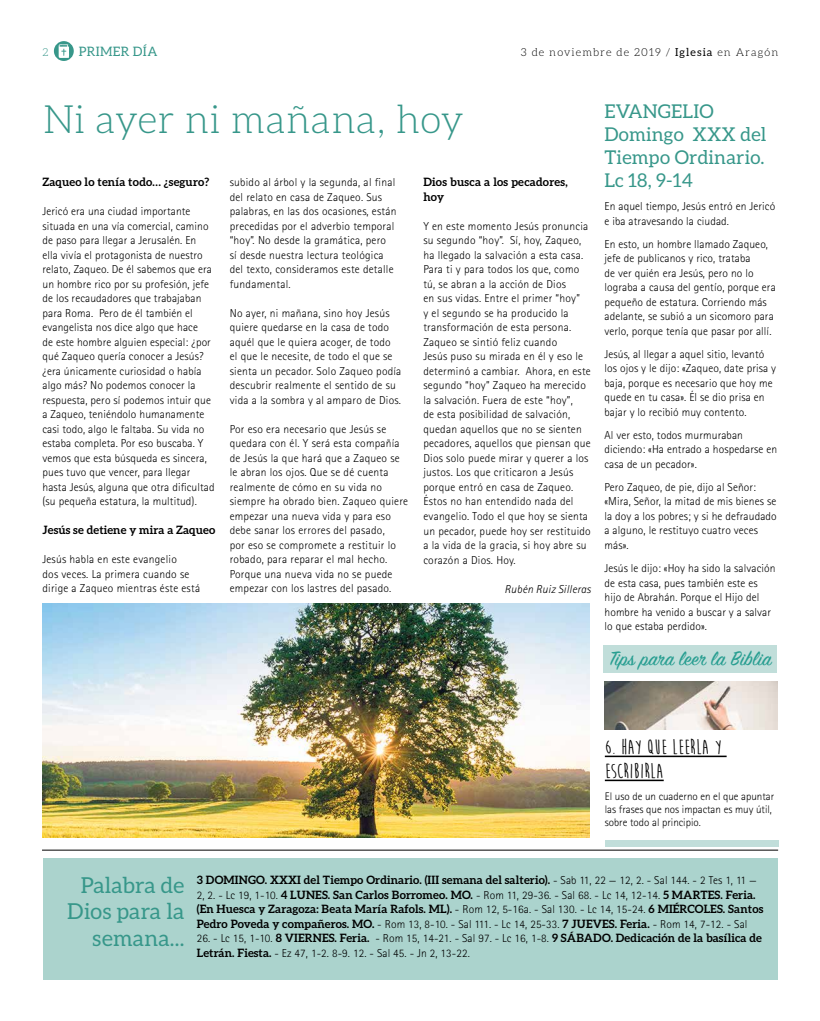
<style>
.page{position:relative;width:820px;height:1021px;background:#fff}
.page>*{position:absolute;margin:0;border:0;box-sizing:border-box;transform-origin:0 0}
.t1{font:300 39px "Aleo";letter-spacing:.01em;color:#37978a}
.t2{font:22px/26.4px "Aleo";letter-spacing:.01em;color:#37978a;text-align:right}
.t3{font:22px "Sign Painter House Script";letter-spacing:.01em;color:#289e91}
.t4{font:700 21px/24px "Moon Flower";color:#000}
.t5{font:19px/23px "Aleo";letter-spacing:.01em;color:#37978a}
.t6{font:13px "Aleo";letter-spacing:.025em;color:#37978a}
.t7{font:300 11.5px/14.5px "Rotis Sans Serif";letter-spacing:.02em;color:#000}
.t8{font:700 11.5px/14.5px "Aleo";letter-spacing:.01em;color:#000}
.t9{font:italic 300 11.5px "Rotis Sans Serif";letter-spacing:.02em;color:#000}
.t10{font:300 11px/13px "Rotis Sans Serif";color:#000}
.t11{font:300 11px "Aleo";letter-spacing:.1em;color:#000}
.t12{font:300 11px "Aleo";color:#37978a}
.s1{font-weight:400}
.s2{font-family:"Rotis Sans Serif";font-weight:300}
.s3{font-family:"Aleo";font-weight:700}
</style>
<div class="page">
<svg style="left:54px;top:41px;width:20px;height:20px"></svg>
<div style="left:43px;top:858px;width:734px;height:121px;background:#abd3cd"></div>
<hr style="left:42px;top:849px;width:735px;height:1px;background:#000">
<img style="left:43px;top:603px;width:546px;height:234px">
<div style="left:603px;top:646px;width:173px;height:27px;background:#c1deda"></div>
<hr style="left:604px;top:755px;width:122px;height:2px;background:#000">
<hr style="left:604px;top:779px;width:59px;height:2px;background:#000">
<div style="left:605px;top:840px;width:173px;height:6px;background:#c1deda"></div>
<img style="left:604px;top:682px;width:172px;height:47px">
<p class="t12" style="left:43px;top:46px;width:7px">2</p>
<p class="t6" style="left:79px;top:44px;width:80px">PRIMER DÍA</p>
<p class="t11" style="left:520px;top:46px;width:259px">3 de noviembre de 2019 / <span class="s1">Iglesia</span> en Aragón</p>
<h1 class="t1" style="left:43px;top:98px;width:422px">Ni ayer ni mañana, hoy</h1>
<p class="t8" style="left:42px;top:174px;width:168px">Zaqueo lo tenía todo… ¿seguro?</p>
<p class="t7" style="left:42px;top:204px;width:174px">Jericó era una ciudad importante situada en una vía comercial, camino de paso para llegar a Jerusalén. En ella vivía el protagonista de nuestro relato, Zaqueo. De él sabemos que era un hombre rico por su profesión, jefe de los recaudadores que trabajaban para Roma. Pero de él también el evangelista nos dice algo que hace<br>de este hombre alguien especial: ¿por qué Zaqueo quería conocer a Jesús? ¿era únicamente curiosidad o había algo más? No podemos conocer la respuesta, pero sí podemos intuir que a Zaqueo, teniéndolo humanamente casi todo, algo le faltaba. Su vida no estaba completa. Por eso buscaba. Y vemos que esta búsqueda es sincera, pues tuvo que vencer, para llegar hasta Jesús, alguna que otra dificultad (su pequeña estatura, la multitud).</p>
<p class="t8" style="left:42px;top:523px;width:174px">Jesús se detiene y mira a Zaqueo</p>
<p class="t7" style="left:42px;top:552px;width:159px">Jesús habla en este evangelio<br>dos veces. La primera cuando se dirige a Zaqueo mientras éste está</p>
<p class="t8" style="left:423px;top:175px;width:146px">Dios busca a los pecadores, hoy</p>
<p class="t7" style="left:423px;top:219px;width:169px">Y en este momento Jesús pronuncia su segundo “hoy”. Sí, hoy, Zaqueo, ha llegado la salvación a esta casa.<br>Para ti y para todos los que, como tú, se abran a la acción de Dios<br>en sus vidas. Entre el primer “hoy”<br>y el segundo se ha producido la transformación de esta persona.<br>Zaqueo se sintió feliz cuando<br>Jesús puso su mirada en él y eso le determinó a cambiar. Ahora, en este segundo “hoy” Zaqueo ha merecido la salvación. Fuera de este “hoy”,<br>de esta posibilidad de salvación, quedan aquellos que no se sienten pecadores, aquellos que piensan que<br>Dios solo puede mirar y querer a los justos. Los que criticaron a Jesús porque entró en casa de Zaqueo.<br>Éstos no han entendido nada del evangelio. Todo el que hoy se sienta un pecador, puede hoy ser restituido a la vida de la gracia, si hoy abre su corazón a Dios. Hoy.</p>
<p class="t9" style="left:504px;top:582px;width:88px">Rubén Ruiz Silleras</p>
<p class="t7" style="left:230px;top:175px;width:168px">subido al árbol y la segunda, al final del relato en casa de Zaqueo. Sus palabras, en las dos ocasiones, están precedidas por el adverbio temporal “hoy”. No desde la gramática, pero<br>sí desde nuestra lectura teológica del texto, consideramos este detalle fundamental.</p>
<p class="t7" style="left:230px;top:306px;width:173px">No ayer, ni mañana, sino hoy Jesús quiere quedarse en la casa de todo aquél que le quiera acoger, de todo<br>el que le necesite, de todo el que se sienta un pecador. Solo Zaqueo podía descubrir realmente el sentido de su vida a la sombra y al amparo de Dios.</p>
<p class="t7" style="left:230px;top:422px;width:180px">Por eso era necesario que Jesús se quedara con él. Y será esta compañía de Jesús la que hará que a Zaqueo se le abran los ojos. Que se dé cuenta realmente de cómo en su vida no siempre ha obrado bien. Zaqueo quiere empezar una nueva vida y para eso debe sanar los errores del pasado,<br>por eso se compromete a restituir lo robado, para reparar el mal hecho.<br>Porque una nueva vida no se puede empezar con los lastres del pasado.</p>
<h3 class="t5" style="left:604px;top:100px;width:163px">EVANGELIO<br>Domingo XXX del<br>Tiempo Ordinario.<br>Lc 18, 9-14</h3>
<p class="t7" style="left:604px;top:199px;width:172px">En aquel tiempo, Jesús entró en Jericó e iba atravesando la ciudad.</p>
<p class="t7" style="left:604px;top:237px;width:173px">En esto, un hombre llamado Zaqueo, jefe de publicanos y rico, trataba<br>de ver quién era Jesús, pero no lo lograba a causa del gentío, porque era pequeño de estatura. Corriendo más adelante, se subió a un sicomoro para verlo, porque tenía que pasar por allí.</p>
<p class="t7" style="left:604px;top:347px;width:173px">Jesús, al llegar a aquel sitio, levantó los ojos y le dijo: «Zaqueo, date prisa y baja, porque es necesario que hoy me quede en tu casa». Él se dio prisa en bajar y lo recibió muy contento.</p>
<p class="t7" style="left:604px;top:428px;width:174px">Al ver esto, todos murmuraban diciendo: «Ha entrado a hospedarse en casa de un pecador».</p>
<p class="t7" style="left:604px;top:480px;width:174px">Pero Zaqueo, de pie, dijo al Señor: «Mira, Señor, la mitad de mis bienes se la doy a los pobres; y si he defraudado a alguno, le restituyo cuatro veces más».</p>
<p class="t7" style="left:604px;top:561px;width:172px">Jesús le dijo: «Hoy ha sido la salvación de esta casa, pues también este es hijo de Abrahán. Porque el Hijo del hombre ha venido a buscar y a salvar lo que estaba perdido».</p>
<h2 class="t3" style="left:609px;top:645px;width:164px">Tips para leer la Biblia</h2>
<h3 class="t4" style="left:604px;top:735px;width:118px">6. HAY QUE LEERLA Y<br>ESCRIBIRLA</h3>
<p class="t10" style="left:604px;top:789px;width:171px">El uso de un cuaderno en el que apuntar las frases que nos impactan es muy útil, sobre todo al principio.</p>
<h2 class="t2" style="left:67px;top:871px;width:119px">Palabra de<br>Dios para la semana...</h2>
<p class="t8" style="left:197px;top:872px;width:561px">3 DOMINGO. XXXI del Tiempo Ordinario. (III semana del salterio). <span class="s2">- Sab 11, 22 — 12, 2. - Sal 144. - 2 Tes 1, 11 —</span></p>
<p class="t7" style="left:197px;top:887px;width:560px">2, 2. - Lc 19, 1-10. <span class="s3">4 LUNES. San Carlos Borromeo. MO.</span> - Rom 11, 29-36. - Sal 68. - Lc 14, 12-14. <span class="s3">5 MARTES. Feria.</span></p>
<p class="t8" style="left:197px;top:901px;width:568px">(En Huesca y Zaragoza: Beata María Rafols. ML). <span class="s2">- Rom 12, 5-16a. - Sal 130. - Lc 14, 15-24.</span> 6 MIÉRCOLES. Santos</p>
<p class="t7" style="left:197px;top:916px;width:552px"><span class="s3">Pedro Poveda y compañeros. MO.</span> - Rom 13, 8-10. - Sal 111. - Lc 14, 25-33. <span class="s3">7 JUEVES. Feria.</span> - Rom 14, 7-12. - Sal</p>
<p class="t8" style="left:197px;top:930px;width:566px"><span class="s2">26. - Lc 15, 1-10.</span> 8 VIERNES. Feria. <span class="s2">- Rom 15, 14-21. - Sal 97. - Lc 16, 1-8.</span> 9 SÁBADO. Dedicación de la basílica de</p>
<p class="t7" style="left:197px;top:945px;width:274px"><span class="s3">Letrán. Fiesta.</span> - Ez 47, 1-2. 8-9. 12. - Sal 45. - Jn 2, 13-22.</p>
</div>
